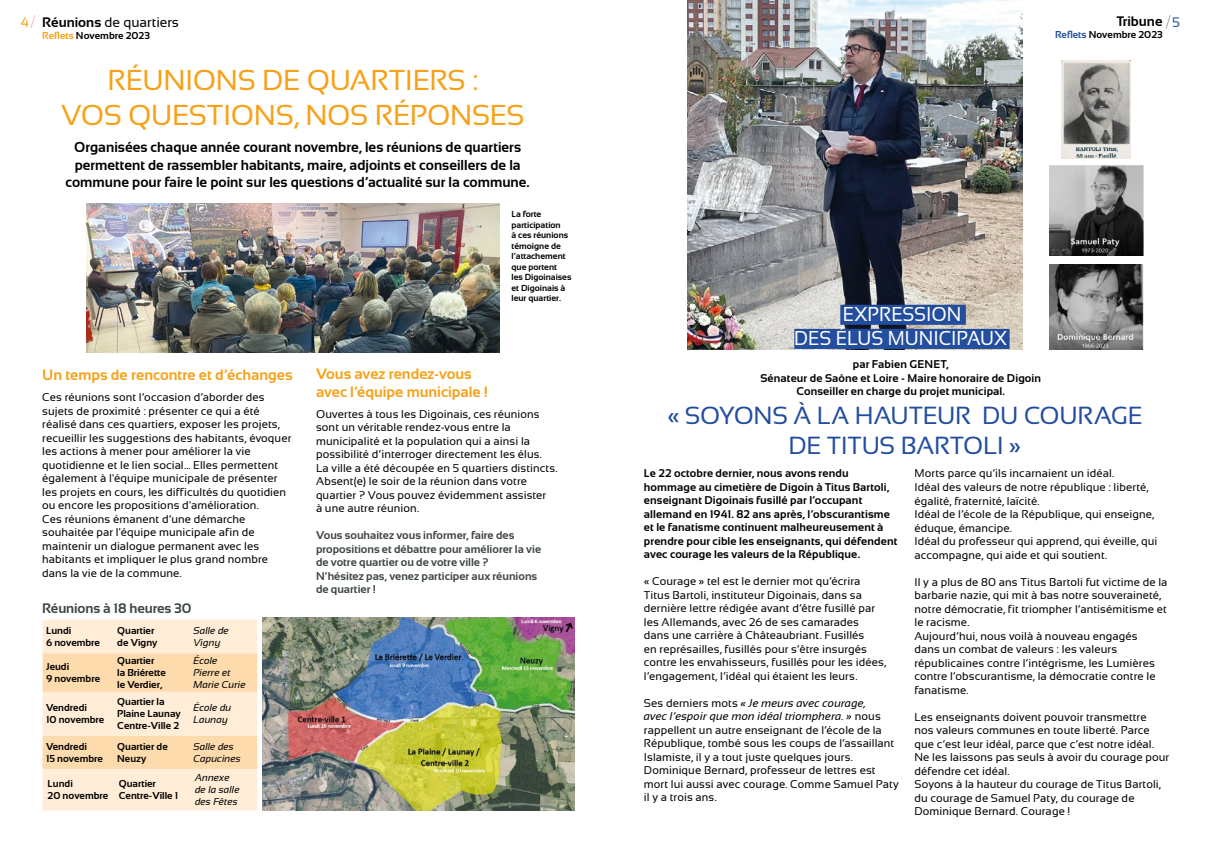
<style>
.page{position:relative;width:1205px;height:851px;background:#fff}
.page>*{position:absolute;margin:0;border:0;box-sizing:border-box;transform-origin:0 0}
.t1{font:28.75px/34.5px "Sansation";letter-spacing:-.01em;color:#f6a118;text-align:center}
.t2{font:24.75px/29.8px "Sansation";letter-spacing:-.01em;color:#234e9e;text-align:center}
.t3{font:20.12px/24.1px "Sansation";letter-spacing:-.005em;color:#fff;text-align:center;scale:.94 1}
.t4{font:700 15px/18px "Sansation";color:#f6a118}
.t5{font:700 14.38px/17.2px "Sansation";color:#000;text-align:center}
.t6{font:13.75px "Sansation";color:#000}
.t7{font:700 13.75px "Sansation";letter-spacing:-.01em;color:#3d4543}
.t8{font:700 13.75px "Sansation";color:#000}
.t9{font:11.25px/13.5px "Sansation";letter-spacing:.01em;color:#000}
.t10{font:700 11.25px/13.5px "Sansation";letter-spacing:.01em;color:#000}
.t11{font:700 11.25px/13.5px "Sansation";color:#3d4543}
.t12{font:700 10px/12px "Sansation";color:#000}
.t13{font:italic 10px/12px "Sansation";color:#000}
.t14{font:700 8.75px/10.5px "Sansation";color:#000}
.s1{color:#f6a118}
.s2{font-family:"Hiragino Sans W0";color:#e53d51}
.s3{font-weight:700}
.s4{font-family:"Hiragino Sans W0";font-weight:400}
.s5{font-weight:400;color:#234e9e}
.s6{color:#234e9e}
.s7{font-style:italic}
</style>
<div class="page">
<img style="left:263px;top:617px;width:311px;height:193px">
<svg style="left:43px;top:619px;width:214px;height:191px;background:#fee6c7"></svg>
<img style="left:86px;top:203px;width:414px;height:149px">
<img style="left:687px;top:0;width:335px;height:350px">
<div style="left:840px;top:305px;width:126px;height:20px;background:#234e9e"></div>
<div style="left:794px;top:329px;width:215px;height:20px;background:#234e9e"></div>
<img style="left:1049px;top:264px;width:94px;height:86px">
<img style="left:1061px;top:61px;width:69px;height:97px">
<img style="left:1049px;top:166px;width:94px;height:89px">
<p class="t6" style="left:21px;top:14px;width:160px"><span class="s1">4</span> <span class="s2">/</span> <span class="s3">Réunions</span> de quartiers</p>
<p class="t12" style="left:42px;top:30px;width:109px"><span class="s1">Reflets</span> Novembre 2023</p>
<h1 class="t1" style="left:61px;top:63px;width:465px">RÉUNIONS DE QUARTIERS :<br>VOS QUESTIONS, NOS RÉPONSES</h1>
<p class="t5" style="left:66px;top:139px;width:466px">Organisées chaque année courant novembre, les réunions de quartiers permettent de rassembler habitants, maire, adjoints et conseillers de la commune pour faire le point sur les questions d’actualité sur la commune.</p>
<p class="t14" style="left:511px;top:209px;width:61px">La forte participation<br>à ces réunions témoigne de l’attachement que portent<br>les Digoinaises et Digoinais à leur quartier.</p>
<h3 class="t4" style="left:42px;top:366px;width:252px">Un temps de rencontre et d’échanges</h3>
<p class="t9" style="left:42px;top:390px;width:251px">Ces réunions sont l’occasion d’aborder des sujets de proximité : présenter ce qui a été réalisé dans ces quartiers, exposer les projets, recueillir les suggestions des habitants, évoquer les actions à mener pour améliorer la vie quotidienne et le lien social… Elles permettent également à l'équipe municipale de présenter les projets en cours, les difficultés du quotidien ou encore les propositions d'amélioration.<br>Ces réunions émanent d’une démarche souhaitée par l'équipe municipale afin de maintenir un dialogue permanent avec les habitants et impliquer le plus grand nombre dans la vie de la commune.</p>
<p class="t7" style="left:42px;top:600px;width:151px">Réunions à 18 heures 30</p>
<p class="t12" style="left:46px;top:624px;width:56px">Lundi<br>6 novembre</p>
<p class="t12" style="left:117px;top:624px;width:42px">Quartier de Vigny</p>
<p class="t13" style="left:193px;top:624px;width:37px">Salle de<br>Vigny</p>
<p class="t12" style="left:46px;top:660px;width:56px">Jeudi<br>9 novembre</p>
<p class="t12" style="left:117px;top:654px;width:50px">Quartier<br>la Briérette le Verdier,</p>
<p class="t13" style="left:193px;top:654px;width:54px">École<br>Pierre et<br>Marie Curie</p>
<p class="t12" style="left:46px;top:702px;width:60px">Vendredi<br>10 novembre</p>
<p class="t12" style="left:117px;top:696px;width:65px">Quartier la<br>Plaine Launay<br>Centre-Ville 2</p>
<p class="t13" style="left:193px;top:702px;width:40px">École du<br>Launay</p>
<p class="t12" style="left:46px;top:740px;width:58px">Vendredi<br>15 novembre</p>
<p class="t12" style="left:117px;top:740px;width:52px">Quartier de<br>Neuzy</p>
<p class="t13" style="left:193px;top:740px;width:49px">Salle des<br>Capucines</p>
<p class="t12" style="left:48px;top:777px;width:62px">Lundi<br>20 novembre</p>
<p class="t12" style="left:119px;top:777px;width:61px">Quartier<br>Centre-Ville 1</p>
<p class="t13" style="left:195px;top:771px;width:46px">Annexe de la salle des Fêtes</p>
<h3 class="t4" style="left:316px;top:365px;width:174px">Vous avez rendez-vous avec l’équipe municipale !</h3>
<p class="t9" style="left:316px;top:407px;width:243px">Ouvertes à tous les Digoinais, ces réunions sont un véritable rendez-vous entre la municipalité et la population qui a ainsi la possibilité d’interroger directement les élus.<br>La ville a été découpée en 5 quartiers distincts.<br>Absent(e) le soir de la réunion dans votre quartier ? Vous pouvez évidemment assister<br>à une autre réunion.</p>
<p class="t11" style="left:316px;top:528px;width:227px">Vous souhaitez vous informer, faire des propositions et débattre pour améliorer la vie de votre quartier ou de votre ville ?<br>N’hésitez pas, venez participer aux réunions de quartier !</p>
<p class="t8" style="left:1116px;top:14px;width:65px">Tribune <span class="s4">/</span> <span class="s5">5</span></p>
<p class="t12" style="left:1055px;top:29px;width:109px"><span class="s6">Reflets</span> Novembre 2023</p>
<h3 class="t3" style="left:794px;top:302px;width:228px">EXPRESSION<br>DES ÉLUS MUNICIPAUX</h3>
<p class="t10" style="left:760px;top:358px;width:282px;text-align:center">par Fabien GENET,<br>Sénateur de Saône et Loire - Maire honoraire de Digoin<br>Conseiller en charge du projet municipal.</p>
<h2 class="t2" style="left:667px;top:400px;width:477px">« SOYONS À LA HAUTEUR DU COURAGE<br>DE TITUS BARTOLI »</h2>
<p class="t10" style="left:644px;top:466px;width:255px">Le 22 octobre dernier, nous avons rendu hommage au cimetière de Digoin à Titus Bartoli, enseignant Digoinais fusillé par l’occupant allemand en 1941. 82 ans après, l’obscurantisme et le fanatisme continuent malheureusement à prendre pour cible les enseignants, qui défendent avec courage les valeurs de la République.</p>
<p class="t9" style="left:644px;top:574px;width:244px">« Courage » tel est le dernier mot qu’écrira Titus Bartoli, instituteur Digoinais, dans sa dernière lettre rédigée avant d’être fusillé par les Allemands, avec 26 de ses camarades dans une carrière à Châteaubriant. Fusillés<br>en représailles, fusillés pour s’être insurgés contre les envahisseurs, fusillés pour les idées, l’engagement, l’idéal qui étaient les leurs.</p>
<p class="t9" style="left:644px;top:696px;width:257px">Ses derniers mots <span class="s7">« Je meurs avec courage,<br>avec l’espoir que mon idéal triomphera. »</span> nous rappellent un autre enseignant de l’école de la République, tombé sous les coups de l’assaillant Islamiste, il y a tout juste quelques jours.<br>Dominique Bernard, professeur de lettres est mort lui aussi avec courage. Comme Samuel Paty il y a trois ans.</p>
<p class="t9" style="left:914px;top:467px;width:244px">Morts parce qu’ils incarnaient un idéal.<br>Idéal des valeurs de notre république : liberté, égalité, fraternité, laïcité.<br>Idéal de l’école de la République, qui enseigne, éduque, émancipe.<br>Idéal du professeur qui apprend, qui éveille, qui accompagne, qui aide et qui soutient.</p>
<p class="t9" style="left:914px;top:575px;width:254px">Il y a plus de 80 ans Titus Bartoli fut victime de la barbarie nazie, qui mit à bas notre souveraineté, notre démocratie, fit triompher l’antisémitisme et le racisme.<br>Aujourd’hui, nous voilà à nouveau engagés<br>dans un combat de valeurs : les valeurs républicaines contre l’intégrisme, les Lumières contre l’obscurantisme, la démocratie contre le fanatisme.</p>
<p class="t9" style="left:914px;top:710px;width:256px">Les enseignants doivent pouvoir transmettre<br>nos valeurs communes en toute liberté. Parce que c’est leur idéal, parce que c’est notre idéal.<br>Ne les laissons pas seuls à avoir du courage pour défendre cet idéal.<br>Soyons à la hauteur du courage de Titus Bartoli, du courage de Samuel Paty, du courage de Dominique Bernard. Courage !</p>
</div>
